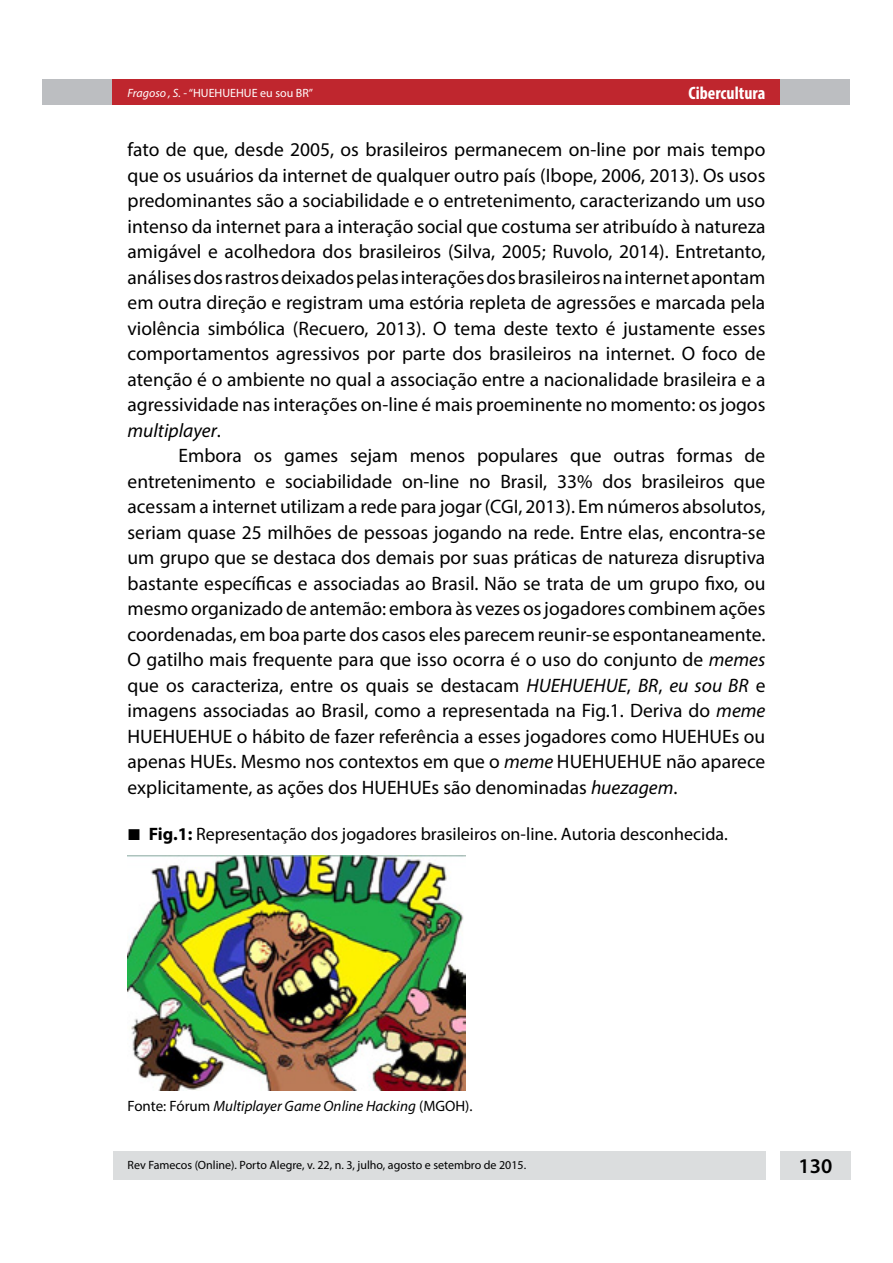
<style>
.page{position:relative;width:893px;height:1263px;background:#fff}
.page>*{position:absolute;margin:0;border:0;box-sizing:border-box;transform-origin:0 0}
.t1{font:600 21px "Myriad Pro";color:#000}
.t2{font:19.5px/25.5px "Myriad Pro";color:#000;text-align:justify}
.t3{font:18px "Myriad Pro";color:#000}
.t4{font:700 condensed 18px "Myriad Pro";color:#fff}
.t5{font:italic 15px "Myriad Pro";color:#000}
.t6{font:12px "Myriad Pro";color:#000}
.t7{font:12px "Myriad Pro";color:#fff}
.s1{font-style:italic}
.s2{font-weight:700}
.s3{font-style:normal}
</style>
<div class="page">
<div style="left:43px;top:80px;width:807px;height:25px;background:#bcbec1"></div>
<div style="left:113px;top:80px;width:667px;height:25px;background:#bf262e"></div>
<div style="left:780px;top:1151px;width:70px;height:28px;background:#dbddde"></div>
<div style="left:113px;top:1151px;width:652px;height:28px;background:#dbddde"></div>
<img style="left:128px;top:856px;width:338px;height:234px">
<p class="t7" style="left:128px;top:85px;width:187px"><span class="s1">Fragoso , S.</span> - “HUEHUEHUE eu sou BR”</p>
<p class="t4" style="left:689px;top:82px;width:78px">Cibercultura</p>
<p class="t2" style="left:128px;top:136px;width:639px">fato de que, desde 2005, os brasileiros permanecem on-line por mais tempo que os usuários da internet de qualquer outro país (Ibope, 2006, 2013). Os usos predominantes são a sociabilidade e o entretenimento, caracterizando um uso intenso da internet para a interação social que costuma ser atribuído à natureza amigável e acolhedora dos brasileiros (Silva, 2005; Ruvolo, 2014). Entretanto, análises dos rastros deixados pelas interações dos brasileiros na internet apontam em outra direção e registram uma estória repleta de agressões e marcada pela violência simbólica (Recuero, 2013). O tema deste texto é justamente esses comportamentos agressivos por parte dos brasileiros na internet. O foco de atenção é o ambiente no qual a associação entre a nacionalidade brasileira e a agressividade nas interações on-line é mais proeminente no momento: os jogos <span class="s1">multiplayer</span>.</p>
<p class="t2" style="left:128px;top:442px;width:639px;text-indent:51px">Embora os games sejam menos populares que outras formas de entretenimento e sociabilidade on-line no Brasil, 33% dos brasileiros que acessam a internet utilizam a rede para jogar (CGI, 2013). Em números absolutos, seriam quase 25 milhões de pessoas jogando na rede. Entre elas, encontra-se um grupo que se destaca dos demais por suas práticas de natureza disruptiva bastante específicas e associadas ao Brasil. Não se trata de um grupo fixo, ou mesmo organizado de antemão: embora às vezes os jogadores combinem ações coordenadas, em boa parte dos casos eles parecem reunir-se espontaneamente.<br>O gatilho mais frequente para que isso ocorra é o uso do conjunto de <span class="s1">memes </span>que os caracteriza, entre os quais se destacam <span class="s1">HUEHUEHUE</span>, <span class="s1">BR</span>, <span class="s1">eu sou BR</span> e imagens associadas ao Brasil, como a representada na Fig.1. Deriva do <span class="s1">meme </span>HUEHUEHUE o hábito de fazer referência a esses jogadores como HUEHUEs ou apenas HUEs. Mesmo nos contextos em que o <span class="s1">meme</span> HUEHUEHUE não aparece explicitamente, as ações dos HUEHUEs são denominadas <span class="s1">huezagem</span>.</p>
<p class="t3" style="left:149px;top:823px;width:581px"><span class="s2">Fig.1:</span> Representação dos jogadores brasileiros on-line. Autoria desconhecida.</p>
<p class="t5" style="left:128px;top:1097px;width:346px"><span class="s3">Fonte: Fórum</span> Multiplayer Game Online Hacking <span class="s3">(MGOH).</span></p>
<p class="t6" style="left:128px;top:1158px;width:400px">Rev Famecos (Online). Porto Alegre, v. 22, n. 3, julho, agosto e setembro de 2015.</p>
<p class="t1" style="left:798px;top:1152px;width:35px">130</p>
</div>
